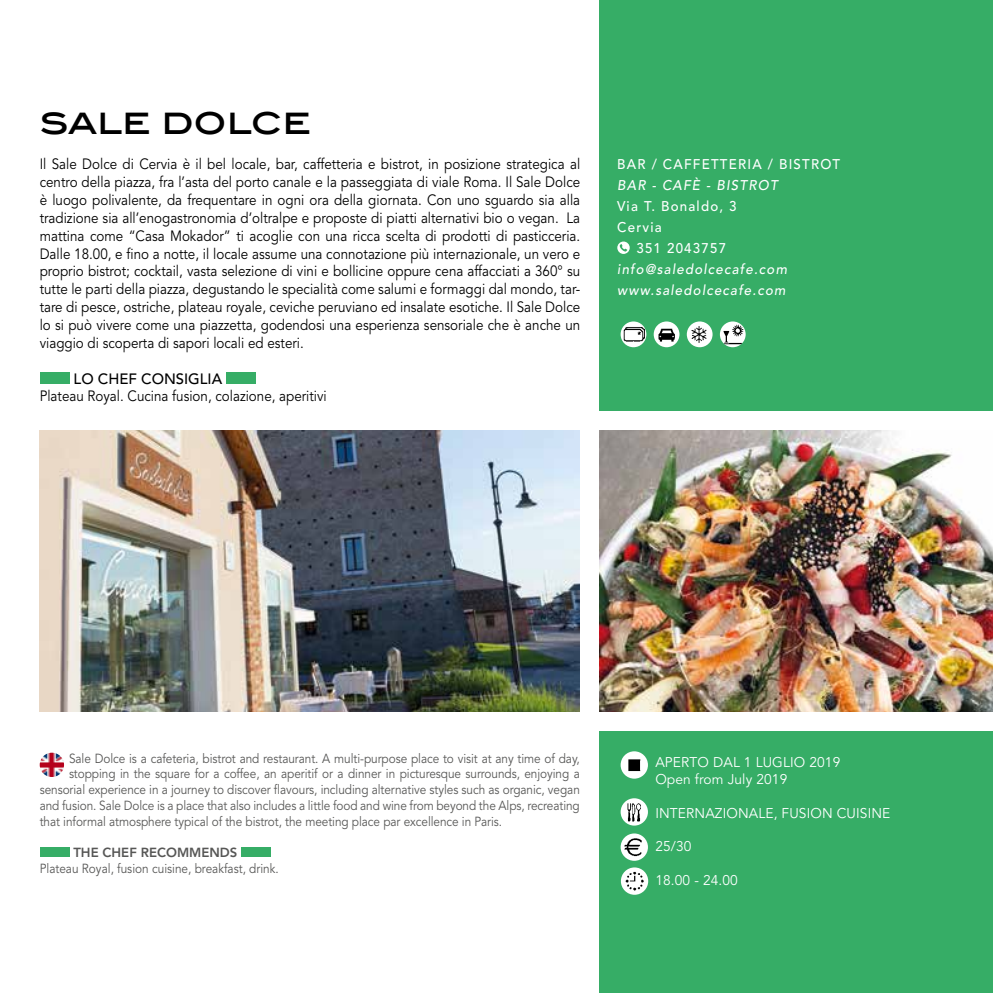
<style>
.page{position:relative;width:993px;height:993px;background:#fff}
.page>*{position:absolute;margin:0;border:0;box-sizing:border-box;transform-origin:0 0}
.t1{font:500 35px "Blair ITC";letter-spacing:-.01em;color:#000}
.t2{font:14.88px/17.8px "Avenir";color:#000;text-align:justify;scale:.9 1}
.t3{font:500 14.88px "Avenir";color:#000}
.t4{font:14px/16.8px "Avenir";letter-spacing:.01em;color:#fff}
.t5{font:italic 500 14px/21px "Avenir";letter-spacing:.09em;color:#fff;scale:.95 1}
.t6{font:500 14px/21px "Avenir";letter-spacing:.09em;color:#fff;scale:.95 1}
.t7{font:13.12px "Avenir";letter-spacing:-.005em;color:#575756;scale:.9 1}
.t8{font:800 13.12px "Avenir";color:#575756}
</style>
<div class="page">
<div style="left:599px;top:0;width:393px;height:992px;background:#36ad66"></div>
<div style="left:0;top:411px;width:992px;height:319px;background:#fff"></div>
<img style="left:719px;top:321px;width:26px;height:26px;border-radius:13px">
<img style="left:620px;top:321px;width:26px;height:26px;border-radius:13px">
<img style="left:653px;top:321px;width:26px;height:26px;border-radius:13px">
<img style="left:686px;top:321px;width:26px;height:26px;border-radius:13px">
<img style="left:620px;top:751px;width:27px;height:27px;border-radius:14px">
<img style="left:620px;top:798px;width:27px;height:27px;border-radius:14px">
<img style="left:620px;top:833px;width:27px;height:27px;border-radius:14px">
<img style="left:620px;top:867px;width:28px;height:27px;border-radius:14px">
<img style="left:40px;top:430px;width:539px;height:281px">
<img style="left:599px;top:430px;width:393px;height:281px">
<svg style="left:617px;top:241px;width:12px;height:13px"></svg>
<div style="left:40px;top:372px;width:29px;height:11px;background:#36ad66"></div>
<div style="left:226px;top:372px;width:30px;height:11px;background:#36ad66"></div>
<div style="left:40px;top:846px;width:29px;height:10px;background:#36ad66"></div>
<div style="left:241px;top:846px;width:30px;height:10px;background:#36ad66"></div>
<img style="left:40px;top:752px;width:24px;height:24px;border-radius:12px">
<h1 class="t1" style="left:40px;top:100px;width:273px">SALE DOLCE</h1>
<p class="t2" style="left:40px;top:155px;width:602px">Il Sale Dolce di Cervia è il bel locale, bar, caffetteria e bistrot, in posizione strategica al centro della piazza, fra l’asta del porto canale e la passeggiata di viale Roma. Il Sale Dolce è luogo polivalente, da frequentare in ogni ora della giornata. Con uno sguardo sia alla tradizione sia all’enogastronomia d’oltralpe e proposte di piatti alternativi bio o vegan. La mattina come “Casa Mokador” ti acoglie con una ricca scelta di prodotti di pasticceria.<br>Dalle 18.00, e fino a notte, il locale assume una connotazione più internazionale, un vero e proprio bistrot; cocktail, vasta selezione di vini e bollicine oppure cena affacciati a 360° su tutte le parti della piazza, degustando le specialità come salumi e formaggi dal mondo, tar&shy;tare di pesce, ostriche, plateau royale, ceviche peruviano ed insalate esotiche. Il Sale Dolce lo si può vivere come una piazzetta, godendosi una esperienza sensoriale che è anche un viaggio di scoperta di sapori locali ed esteri.</p>
<p class="t3" style="left:74px;top:370px;width:150px">LO CHEF CONSIGLIA</p>
<p class="t2" style="left:40px;top:388px;width:320px">Plateau Royal. Cucina fusion, colazione, aperitivi</p>
<p class="t6" style="left:617px;top:153px;width:236px">BAR / CAFFETTERIA / BISTROT</p>
<p class="t5" style="left:617px;top:174px;width:170px">BAR - CAFÈ - BISTROT</p>
<p class="t6" style="left:617px;top:195px;width:127px">Via T. Bonaldo, 3<br>Cervia</p>
<p class="t6" style="left:636px;top:237px;width:96px">351 2043757</p>
<p class="t5" style="left:617px;top:258px;width:180px">info@saledolcecafe.com www.saledolcecafe.com</p>
<p class="t7" style="left:69px;top:750px;width:569px">Sale Dolce is a cafeteria, bistrot and restaurant. A multi-purpose place to visit at any time of day,</p>
<p class="t7" style="left:69px;top:766px;width:569px">stopping in the square for a coffee, an aperitif or a dinner in picturesque surrounds, enjoying a</p>
<p class="t7" style="left:40px;top:781px;width:601px">sensorial experience in a journey to discover flavours, including alternative styles such as organic, vegan</p>
<p class="t7" style="left:40px;top:797px;width:601px">and fusion. Sale Dolce is a place that also includes a little food and wine from beyond the Alps, recreating</p>
<p class="t7" style="left:40px;top:813px;width:515px">that informal atmosphere typical of the bistrot, the meeting place par excellence in Paris.</p>
<p class="t8" style="left:73px;top:844px;width:165px">THE CHEF RECOMMENDS</p>
<p class="t7" style="left:40px;top:860px;width:267px">Plateau Royal, fusion cuisine, breakfast, drink.</p>
<p class="t4" style="left:655px;top:754px;width:186px">APERTO DAL 1 LUGLIO 2019<br>Open from July 2019</p>
<p class="t4" style="left:655px;top:804px;width:236px">INTERNAZIONALE, FUSION CUISINE</p>
<p class="t4" style="left:655px;top:838px;width:38px">25/30</p>
<p class="t4" style="left:655px;top:871px;width:84px">18.00 - 24.00</p>
</div>
